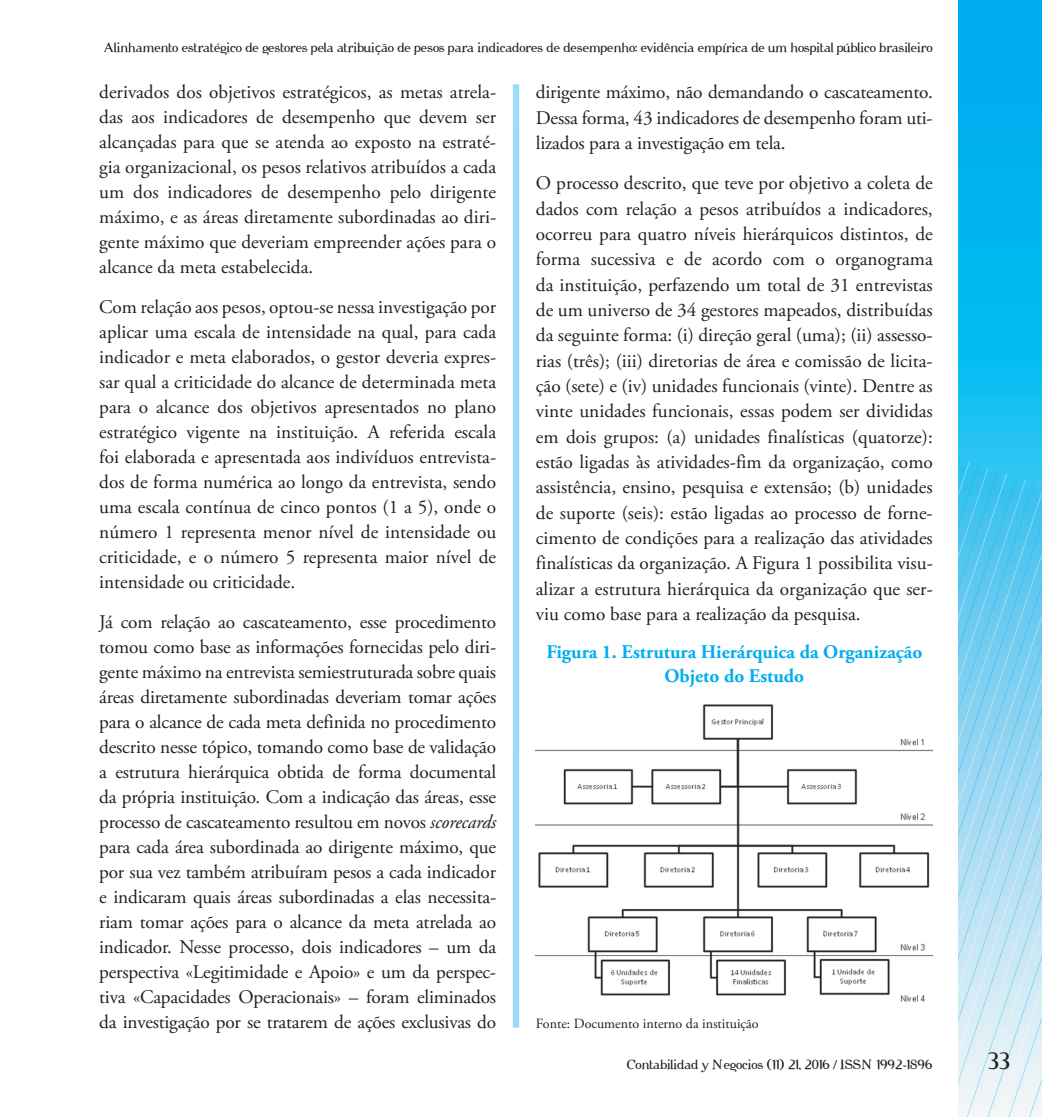
<style>
.page{position:relative;width:1042px;height:1117px;background:#fff}
.page>*{position:absolute;margin:0;border:0;box-sizing:border-box;transform-origin:0 0}
.t1{font:21.88px "Cipher";color:#231f20}
.t2{font:19.25px/25px "Adobe Garamond Pro";letter-spacing:-.01em;color:#231f20;text-align:justify}
.t3{font:700 19.25px/23.6px "Adobe Garamond Pro";color:#00aeef;text-align:center}
.t4{font:14px "Adobe Garamond Pro";letter-spacing:-.005em;color:#231f20}
.t5{font:12.25px "Cipher";color:#231f20}
.s1{font-family:"Trebuchet MS"}
.s2{font-style:italic}
</style>
<div class="page">
<svg style="left:958px;top:0;width:84px;height:484px;background:#07b6f0"></svg>
<svg style="left:958px;top:552px;width:84px;height:564px;background:#a0daf2"></svg>
<svg style="left:968px;top:558px;width:74px;height:558px;background:#a7dcf3"></svg>
<div style="left:513px;top:84px;width:6px;height:943px;background:#9cdcf8"></div>
<img style="left:536px;top:704px;width:397px;height:298px">
<p class="t5" style="left:104px;top:40px;width:830px">Alinhamento estratégico de gestores pela atribui<span class="s1">ç</span>ão de pesos para indicadores de desempenho: evidência empírica de um hospital público brasileiro</p>
<p class="t2" style="left:99px;top:80px;width:398px">derivados dos objetivos estratégicos, as metas atrela&shy;das aos indicadores de desempenho que devem ser alcançadas para que se atenda ao exposto na estraté&shy;gia organizacional, os pesos relativos atribuídos a cada um dos indicadores de desempenho pelo dirigente máximo, e as áreas diretamente subordinadas ao diri&shy;gente máximo que deveriam empreender ações para o alcance da meta estabelecida.</p>
<p class="t2" style="left:99px;top:295px;width:399px">Com relação aos pesos, optou-se nessa investigação por aplicar uma escala de intensidade na qual, para cada indicador e meta elaborados, o gestor deveria expres&shy;sar qual a criticidade do alcance de determinada meta para o alcance dos objetivos apresentados no plano estratégico vigente na instituição. A referida escala foi elaborada e apresentada aos indivíduos entrevista&shy;dos de forma numérica ao longo da entrevista, sendo uma escala contínua de cinco pontos (1 a 5), onde o número 1 representa menor nível de intensidade ou criticidade, e o número 5 representa maior nível de intensidade ou criticidade.</p>
<p class="t2" style="left:99px;top:609px;width:399px">Já com relação ao cascateamento, esse procedimento tomou como base as informações fornecidas pelo diri&shy;gente máximo na entrevista semiestruturada sobre quais áreas diretamente subordinadas deveriam tomar ações para o alcance de cada meta definida no procedimento descrito nesse tópico, tomando como base de validação a estrutura hierárquica obtida de forma documental da própria instituição. Com a indicação das áreas, esse processo de cascateamento resultou em novos <span class="s2">scorecards </span>para cada área subordinada ao dirigente máximo, que por sua vez também atribuíram pesos a cada indicador e indicaram quais áreas subordinadas a elas necessita&shy;riam tomar ações para o alcance da meta atrelada ao indicador. Nesse processo, dois indicadores – um da perspectiva «Legitimidade e Apoio» e um da perspec&shy;tiva «Capacidades Operacionais» – foram eliminados da investigação por se tratarem de ações exclusivas do</p>
<p class="t2" style="left:536px;top:80px;width:398px">dirigente máximo, não demandando o cascateamento.<br>Dessa forma, 43 indicadores de desempenho foram uti&shy;lizados para a investigação em tela.</p>
<p class="t2" style="left:536px;top:171px;width:398px">O processo descrito, que teve por objetivo a coleta de dados com relação a pesos atribuídos a indicadores, ocorreu para quatro níveis hierárquicos distintos, de forma sucessiva e de acordo com o organograma da instituição, perfazendo um total de 31 entrevistas de um universo de 34 gestores mapeados, distribuídas da seguinte forma: (i) direção geral (uma); (ii) assesso&shy;rias (três); (iii) diretorias de área e comissão de licita&shy;ção (sete) e (iv) unidades funcionais (vinte). Dentre as vinte unidades funcionais, essas podem ser divididas em dois grupos: (a) unidades finalísticas (quatorze): estão ligadas às atividades-fim da organização, como assistência, ensino, pesquisa e extensão; (b) unidades de suporte (seis): estão ligadas ao processo de forne&shy;cimento de condições para a realização das atividades finalísticas da organização. A Figura 1 possibilita visu&shy;alizar a estrutura hierárquica da organização que ser&shy;viu como base para a realização da pesquisa.</p>
<p class="t3" style="left:546px;top:640px;width:377px">Figura 1. Estrutura Hierárquica da Organização<br>Objeto do Estudo</p>
<p class="t4" style="left:536px;top:1014px;width:224px">Fonte: Documento interno da instituição</p>
<p class="t5" style="left:627px;top:1057px;width:307px">Contabilidad y Negocios (11) 21, 2016 / ISSN 1992-1896</p>
<p class="t1" style="left:989px;top:1047px;width:23px">33</p>
</div>
